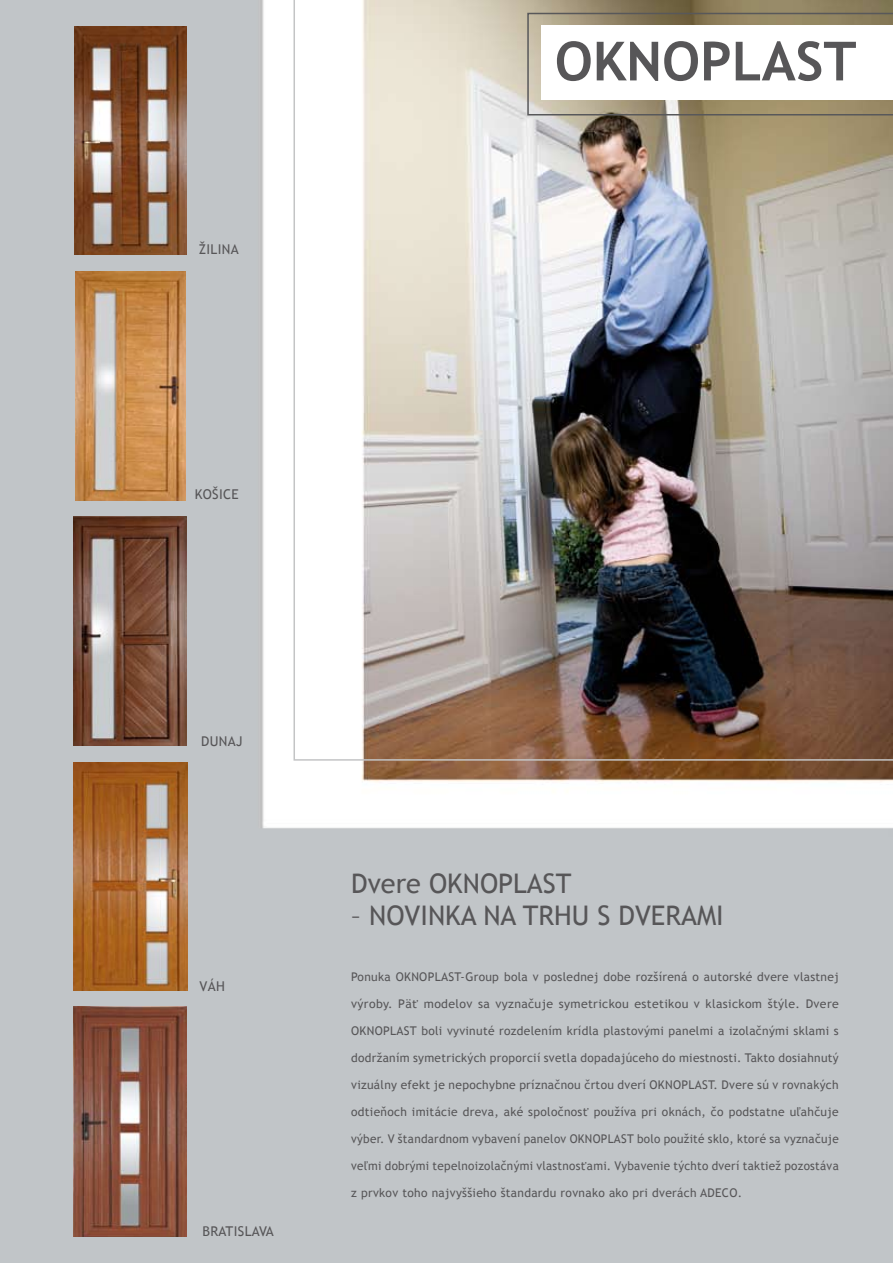
<style>
.page{position:relative;width:893px;height:1263px;background:#fff}
.page>*{position:absolute;margin:0;border:0;box-sizing:border-box;transform-origin:0 0}
.t1{font:700 54px "Trebuchet MS";color:#575658}
.t2{font:27px "Trebuchet MS";color:#575658}
.t3{font:13.5px "Trebuchet MS";letter-spacing:.025em;color:#575658}
.t4{font:12px "Trebuchet MS";letter-spacing:.025em;color:#575658}
</style>
<div class="page">
<img style="left:1px;top:0;width:892px;height:1263px">
<img style="left:293px;top:0;width:600px;height:761px">
<img style="left:75px;top:272px;width:111px;height:228px">
<img style="left:74px;top:27px;width:112px;height:228px">
<img style="left:73px;top:762px;width:115px;height:229px">
<img style="left:74px;top:517px;width:113px;height:229px">
<img style="left:74px;top:1007px;width:113px;height:229px">
<p class="t3" style="left:199px;top:241px;width:42px">ŽILINA</p>
<p class="t3" style="left:195px;top:486px;width:46px">KOŠICE</p>
<h1 class="t1" style="left:555px;top:27px;width:303px">OKNOPLAST</h1>
<p class="t3" style="left:201px;top:733px;width:43px">DUNAJ</p>
<p class="t3" style="left:199px;top:978px;width:27px">VÁH</p>
<p class="t3" style="left:202px;top:1223px;width:73px">BRATISLAVA</p>
<h2 class="t2" style="left:351px;top:867px;width:222px">Dvere OKNOPLAST</h2>
<h2 class="t2" style="left:351px;top:900px;width:374px">– NOVINKA NA TRHU S DVERAMI</h2>
<p class="t4" style="left:351px;top:970px;width:489px">Ponuka OKNOPLAST-Group bola v poslednej dobe rozšírená o autorské dvere vlastnej</p>
<p class="t4" style="left:351px;top:997px;width:489px">výroby. Päť modelov sa vyznačuje symetrickou estetikou v klasickom štýle. Dvere</p>
<p class="t4" style="left:351px;top:1024px;width:489px">OKNOPLAST boli vyvinuté rozdelením krídla plastovými panelmi a izolačnými sklami s</p>
<p class="t4" style="left:351px;top:1051px;width:489px">dodržaním symetrických proporcií svetla dopadajúceho do miestnosti. Takto dosiahnutý</p>
<p class="t4" style="left:351px;top:1078px;width:489px">vizuálny efekt je nepochybne príznačnou črtou dverí OKNOPLAST. Dvere sú v rovnakých</p>
<p class="t4" style="left:351px;top:1105px;width:489px">odtieňoch imitácie dreva, aké spoločnosť používa pri oknách, čo podstatne uľahčuje</p>
<p class="t4" style="left:351px;top:1132px;width:489px">výber. V štandardnom vybavení panelov OKNOPLAST bolo použité sklo, ktoré sa vyznačuje</p>
<p class="t4" style="left:351px;top:1159px;width:489px">veľmi dobrými tepelnoizolačnými vlastnosťami. Vybavenie týchto dverí taktiež pozostáva</p>
<p class="t4" style="left:351px;top:1186px;width:392px">z prvkov toho najvyššieho štandardu rovnako ako pri dverách ADECO.</p>
</div>
